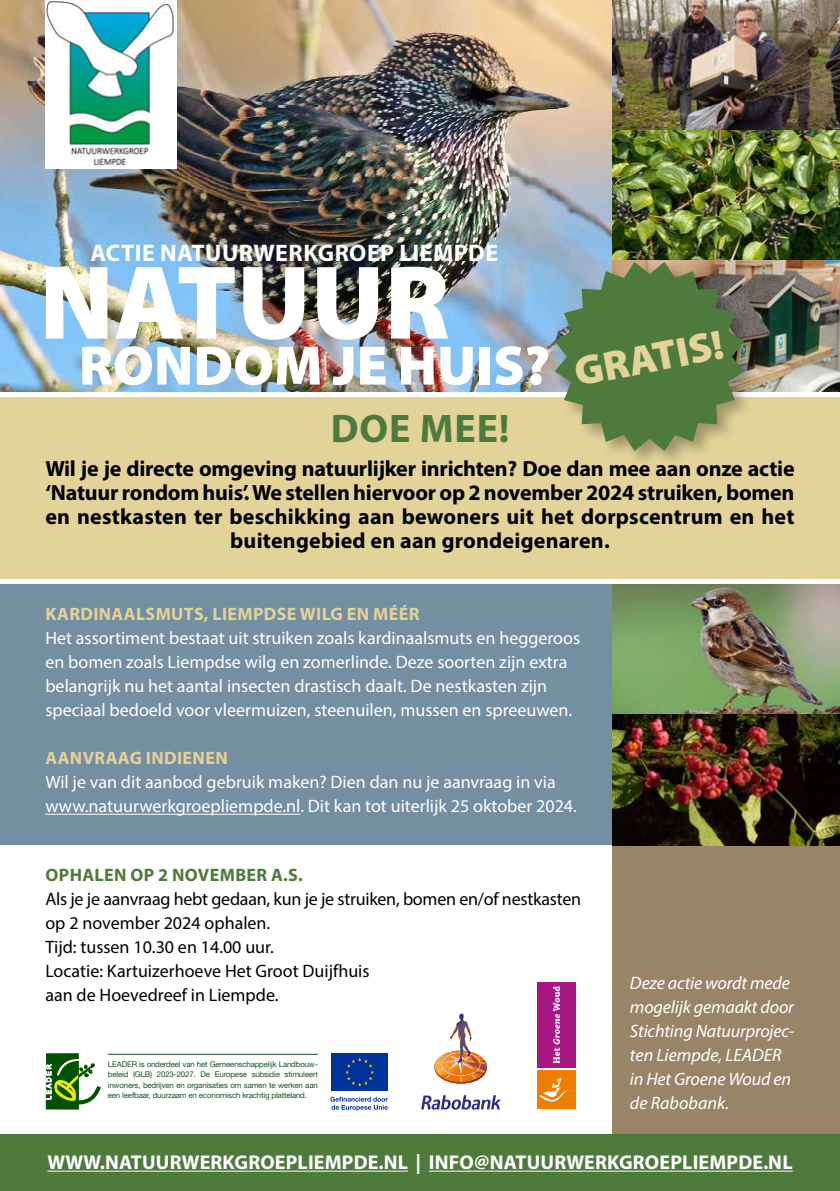
<style>
.page{position:relative;width:840px;height:1191px;background:#fff}
.page>*{position:absolute;margin:0;border:0;box-sizing:border-box;transform-origin:0 0}
.t1{font:900 105.8px "Myriad Pro";color:#fff}
.t2{font:900 56px "Myriad Pro";color:#fff}
.t3{font:900 41.6px "Myriad Pro";color:#e3d398}
.t4{font:700 40px "Myriad Pro";letter-spacing:.025em;color:#4e7a3e}
.t5{font:700 24px "Myriad Pro";letter-spacing:.02em;color:#fff}
.t6{font:700 22px/24px "Myriad Pro";letter-spacing:-.01em;color:#000;text-align:center}
.t7{font:700 20px "Myriad Pro";letter-spacing:.01em;color:#fff}
.t8{font:18px/24px "Myriad Pro";color:#fff}
.t9{font:18px/24px "Myriad Pro";color:#000}
.t10{font:italic 18px/24px "Myriad Pro";letter-spacing:-.01em;color:#fff}
.t11{font:700 18px "Myriad Pro";letter-spacing:.02em;color:#e3d398}
.t12{font:700 18px "Myriad Pro";letter-spacing:.02em;color:#4e7a3e}
.t13{font:7.8px/10.6px "Helvetica Neue LT Std";letter-spacing:-.02em;color:#165227;text-align:justify}
.t14{font:6.8px "Arial";color:#fff}
</style>
<div class="page">
<div style="left:0;top:584px;width:612px;height:261px;background:#748ea2"></div>
<div style="left:612px;top:816px;width:227px;height:375px;background:#9a8467"></div>
<img style="left:0;top:0;width:839px;height:391px">
<hr style="left:45px;top:813px;width:255px;height:1px;background:#fff">
<div style="left:0;top:1134px;width:839px;height:57px;background:#4e7a3e"></div>
<div style="left:0;top:397px;width:839px;height:181px;background:#e3d398"></div>
<hr style="left:47px;top:1170px;width:360px;height:1px;background:#fff">
<hr style="left:428px;top:1170px;width:364px;height:1px;background:#fff">
<img style="left:612px;top:584px;width:227px;height:261px">
<div style="left:552px;top:260px;width:209px;height:209px;background:#000;opacity:.3"></div>
<svg style="left:554px;top:262px;width:189px;height:189px;background:#6a8858"></svg>
<svg style="left:421px;top:1095px;width:79px;height:14px"></svg>
<svg style="left:434px;top:1013px;width:53px;height:70px"></svg>
<div style="left:46px;top:1053px;width:56px;height:56px;border:1px solid #fff"></div>
<svg style="left:46px;top:1053px;width:54px;height:56px"></svg>
<div style="left:331px;top:1053px;width:56px;height:38px;background:#003299"></div>
<svg style="left:345px;top:1057px;width:29px;height:29px"></svg>
<svg style="left:330px;top:1096px;width:58px;height:15px"></svg>
<div style="left:534px;top:978px;width:44px;height:134px;background:linear-gradient(to right,#fff,#fff)"></div>
<div style="left:537px;top:1070px;width:38px;height:39px;background:#ef7d00"></div>
<svg style="left:539px;top:1078px;width:35px;height:23px"></svg>
<div style="left:537px;top:982px;width:38px;height:85px;background:#a71681"></div>
<svg style="left:553px;top:986px;width:6px;height:77px"></svg>
<img style="left:46px;top:0;width:131px;height:168px">
<hr style="left:108px;top:1053px;width:209px;height:1px;background:#165227">
<h3 class="t5" style="left:90px;top:237px;width:409px">ACTIE NATUURWERKGROEP LIEMPDE</h3>
<h1 class="t1" style="left:39px;top:232px;width:412px">NATUUR</h1>
<h2 class="t2" style="left:79px;top:328px;width:472px">RONDOM JE HUIS?</h2>
<h3 class="t4" style="left:330px;top:402px;width:180px">DOE MEE!</h3>
<h3 class="t3" style="left:569px;top:345px;width:152px;rotate:-11deg">GRATIS!</h3>
<p class="t6" style="left:45px;top:456px;width:750px">Wil je je directe omgeving natuurlijker inrichten? Doe dan mee aan onze actie ‘Natuur rondom huis’. We stellen hiervoor op 2 november 2024 struiken, bomen en nestkasten ter beschikking aan bewoners uit het dorpscentrum en het buitengebied en aan grondeigenaren.</p>
<p class="t11" style="left:46px;top:602px;width:375px">KARDINAALSMUTS, LIEMPDSE WILG EN MÉÉR</p>
<p class="t8" style="left:45px;top:626px;width:536px">Het assortiment bestaat uit struiken zoals kardinaalsmuts en heggeroos en bomen zoals Liempdse wilg en zomerlinde. Deze soorten zijn extra belangrijk nu het aantal insecten drastisch daalt. De nestkasten zijn speciaal bedoeld voor vleermuizen, steenuilen, mussen en spreeuwen.</p>
<p class="t11" style="left:46px;top:746px;width:184px">AANVRAAG INDIENEN</p>
<p class="t8" style="left:45px;top:770px;width:532px">Wil je van dit aanbod gebruik maken? Dien dan nu je aanvraag in via www.natuurwerkgroepliempde.nl. Dit kan tot uiterlijk 25 oktober 2024.</p>
<p class="t12" style="left:46px;top:863px;width:258px">OPHALEN OP 2 NOVEMBER A.S.</p>
<p class="t9" style="left:45px;top:887px;width:537px">Als je je aanvraag hebt gedaan, kun je je struiken, bomen en/of nestkasten op 2 november 2024 ophalen.<br>Tijd: tussen 10.30 en 14.00 uur.<br>Locatie: Kartuizerhoeve Het Groot Duijfhuis<br>aan de Hoevedreef in Liempde.</p>
<p class="t14" style="left:44px;top:1099px;width:37px;rotate:-90deg">L E A D E R</p>
<p class="t13" style="left:108px;top:1058px;width:211px">LEADER is onderdeel van het Gemeenschappelijk Landbouw&shy;beleid (GLB) 2023-2027. De Europese subsidie stimuleert inwoners, bedrijven en organisaties om samen te werken aan</p>
<p class="t13" style="left:108px;top:1090px;width:200px">een leefbaar, duurzaam en economisch krachtig platteland.</p>
<p class="t10" style="left:629px;top:970px;width:166px">Deze actie wordt mede mogelijk gemaakt door<br>Stichting Natuurprojec&shy;ten Liempde, LEADER in Het Groene Woud en de Rabobank.</p>
<p class="t7" style="left:47px;top:1149px;width:746px">WWW.NATUURWERKGROEPLIEMPDE.NL | INFO@NATUURWERKGROEPLIEMPDE.NL</p>
</div>
